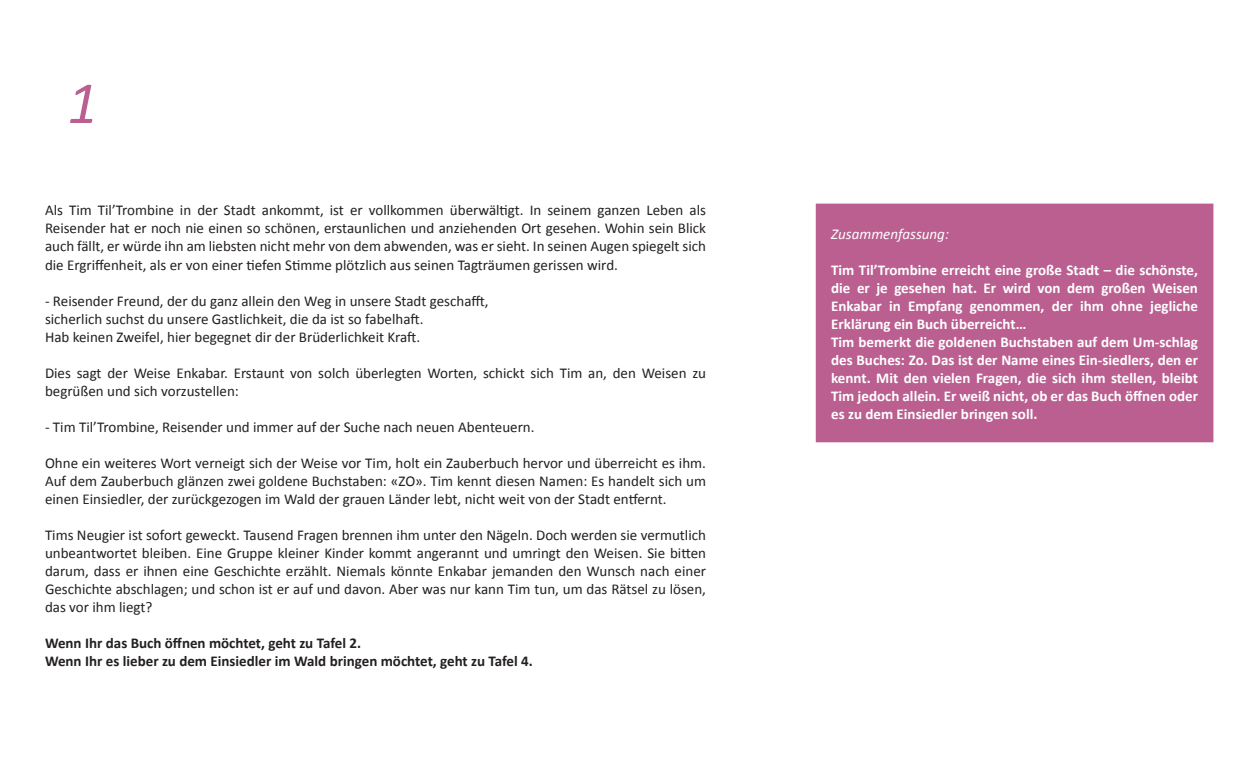
<style>
.page{position:relative;width:1258px;height:762px;background:#fff}
.page>*{position:absolute;margin:0;border:0;box-sizing:border-box;transform-origin:0 0}
.t1{font:italic 60px "Calibri";color:#bb5f91}
.t2{font:15px/18px "Calibri";color:#231f20;text-align:justify}
.t3{font:700 15px/18px "Calibri";color:#fff}
.t4{font:700 15px/18px "Calibri";color:#231f20}
.t5{font:italic 15px "Calibri";color:#fff}
</style>
<div class="page">
<div style="left:816px;top:204px;width:397px;height:238px;background:#bb5f91"></div>
<h1 class="t1" style="left:67px;top:62px;width:32px">1</h1>
<p class="t2" style="left:45px;top:202px;width:662px">Als Tim Til’Trombine in der Stadt ankommt, ist er vollkommen überwältigt. In seinem ganzen Leben als Reisender hat er noch nie einen so schönen, erstaunlichen und anziehenden Ort gesehen. Wohin sein Blick auch fällt, er würde ihn am liebsten nicht mehr von dem abwenden, was er sieht. In seinen Augen spiegelt sich die Ergriffenheit, als er von einer tiefen Stimme plötzlich aus seinen Tagträumen gerissen wird.</p>
<p class="t2" style="left:45px;top:292px;width:445px;text-align:left">- Reisender Freund, der du ganz allein den Weg in unsere Stadt geschafft, sicherlich suchst du unsere Gastlichkeit, die da ist so fabelhaft.<br>Hab keinen Zweifel, hier begegnet dir der Brüderlichkeit Kraft.</p>
<p class="t2" style="left:45px;top:364px;width:662px">Dies sagt der Weise Enkabar. Erstaunt von solch überlegten Worten, schickt sich Tim an, den Weisen zu begrüßen und sich vorzustellen:</p>
<p class="t2" style="left:45px;top:418px;width:491px">- Tim Til’Trombine, Reisender und immer auf der Suche nach neuen Abenteuern.</p>
<p class="t2" style="left:45px;top:454px;width:662px">Ohne ein weiteres Wort verneigt sich der Weise vor Tim, holt ein Zauberbuch hervor und überreicht es ihm.<br>Auf dem Zauberbuch glänzen zwei goldene Buchstaben: «ZO». Tim kennt diesen Namen: Es handelt sich um einen Einsiedler, der zurückgezogen im Wald der grauen Länder lebt, nicht weit von der Stadt entfernt.</p>
<p class="t2" style="left:45px;top:526px;width:663px">Tims Neugier ist sofort geweckt. Tausend Fragen brennen ihm unter den Nägeln. Doch werden sie vermutlich unbeantwortet bleiben. Eine Gruppe kleiner Kinder kommt angerannt und umringt den Weisen. Sie bitten darum, dass er ihnen eine Geschichte erzählt. Niemals könnte Enkabar jemanden den Wunsch nach einer Geschichte abschlagen; und schon ist er auf und davon. Aber was nur kann Tim tun, um das Rätsel zu lösen, das vor ihm liegt?</p>
<p class="t4" style="left:45px;top:633px;width:489px">Wenn Ihr das Buch öffnen möchtet, geht zu Tafel 2.<br>Wenn Ihr es lieber zu dem Einsiedler im Wald bringen möchtet, geht zu Tafel 4.</p>
<p class="t5" style="left:831px;top:223px;width:119px">Zusammenfassung:</p>
<p class="t3" style="left:831px;top:261px;width:368px">Tim Til’Trombine erreicht eine große Stadt – die schönste, die er je gesehen hat. Er wird von dem großen Weisen Enkabar in Empfang genommen, der ihm ohne jegliche Erklärung ein Buch überreicht…<br>Tim bemerkt die goldenen Buchstaben auf dem Um-schlag des Buches: Zo. Das ist der Name eines Ein-siedlers, den er kennt. Mit den vielen Fragen, die sich ihm stellen, bleibt Tim jedoch allein. Er weiß nicht, ob er das Buch öffnen oder es zu dem Einsiedler bringen soll.</p>
</div>
